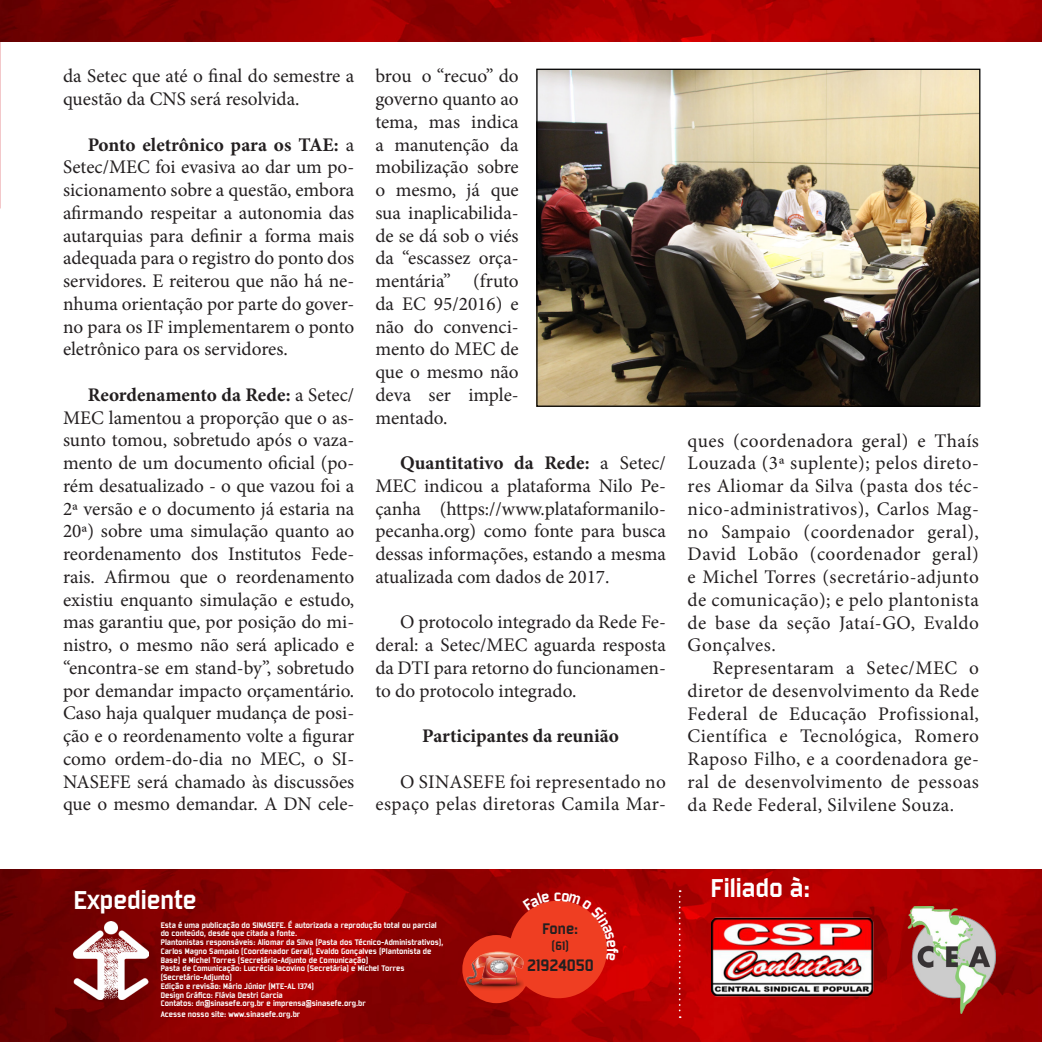
<style>
.page{position:relative;width:1042px;height:1042px;background:#fff}
.page>*{position:absolute;margin:0;border:0;box-sizing:border-box;transform-origin:0 0}
.t1{font:28px "Bombardier";color:#fff}
.t2{font:19.25px/22.8px "Minion Pro";color:#231f20;text-align:justify}
.t3{font:19.25px/22.8px "Minion Pro";letter-spacing:.025em;color:#231f20;text-align:right}
.t4{font:700 19.25px "Minion Pro";color:#231f20}
.t5{font:18.03px "Bombardier";color:#231f20}
.t6{font:16.62px "Bombardier";color:#231f20}
.t7{font:13.3px "Bombardier";color:#231f20}
.t8{font:8.75px/8.8px "Bombardier";color:#fff}
.s1{font-weight:700}
</style>
<div class="page">
<img style="left:0;top:0;width:1px;height:208px">
<img style="left:0;top:0;width:1042px;height:42px">
<img style="left:538px;top:71px;width:440px;height:334px">
<div style="left:536px;top:69px;width:444px;height:338px;border:1px solid #000"></div>
<img style="left:0;top:869px;width:1042px;height:173px">
<div style="left:509px;top:900px;width:98px;height:98px;background:#ef3e22;border-radius:50%"></div>
<div style="left:462px;top:935px;width:68px;height:68px;background:#ef3e22;border-radius:50%"></div>
<img style="left:467px;top:940px;width:56px;height:56px">
<img style="left:74px;top:921px;width:75px;height:78px">
<img style="left:711px;top:906px;width:284px;height:108px">
<svg style="left:679px;top:890px;width:2px;height:128px"></svg>
<svg style="left:523px;top:892px;width:95px;height:68px"></svg>
<p class="t2" style="left:63px;top:65px;width:293px">da Setec que até o final do semestre a questão da CNS será resolvida.</p>
<p class="t2" style="left:63px;top:133px;width:293px;text-indent:25px"><span class="s1">Ponto eletrônico para os TAE:</span> a Setec/MEC foi evasiva ao dar um po&shy;sicionamento sobre a questão, embora afirmando respeitar a autonomia das autarquias para definir a forma mais adequada para o registro do ponto dos servidores. E reiterou que não há ne&shy;nhuma orientação por parte do gover&shy;no para os IF implementarem o ponto eletrônico para os servidores.</p>
<p class="t2" style="left:63px;top:383px;width:293px;text-indent:25px"><span class="s1">Reordenamento da Rede:</span> a Setec/ MEC lamentou a proporção que o as&shy;sunto tomou, sobretudo após o vaza&shy;mento de um documento oficial (po&shy;rém desatualizado - o que vazou foi a 2ª versão e o documento já estaria na 20ª) sobre uma simulação quanto ao reordenamento dos Institutos Fede&shy;rais. Afirmou que o reordenamento existiu enquanto simulação e estudo, mas garantiu que, por posição do mi&shy;nistro, o mesmo não será aplicado e “encontra-se em stand-by”, sobretudo por demandar impacto orçamentário.<br>Caso haja qualquer mudança de posi&shy;ção e o reordenamento volte a figurar como ordem-do-dia no MEC, o SI-NASEFE será chamado às discussões que o mesmo demandar. A DN cele-</p>
<p class="t2" style="left:375px;top:65px;width:145px">brou o “recuo” do governo quanto ao tema, mas indica a manutenção da mobilização sobre o mesmo, já que sua inaplicabilida&shy;de se dá sob o viés da “escassez orça&shy;mentária” (fruto da EC 95/2016) e não do convenci&shy;mento do MEC de que o mesmo não deva ser imple&shy;mentado.</p>
<p class="t2" style="left:375px;top:452px;width:292px;text-indent:25px"><span class="s1">Quantitativo da Rede:</span> a Setec/ MEC indicou a plataforma Nilo Pe&shy;çanha (https://www.plataformanilo&shy;pecanha.org) como fonte para busca dessas informações, estando a mesma atualizada com dados de 2017.</p>
<p class="t2" style="left:375px;top:611px;width:292px;text-indent:25px">O protocolo integrado da Rede Fe&shy;deral: a Setec/MEC aguarda resposta da DTI para retorno do funcionamen&shy;to do protocolo integrado.</p>
<p class="t4" style="left:422px;top:722px;width:198px">Participantes da reunião</p>
<p class="t3" style="left:375px;top:770px;width:292px">O SINASEFE foi representado no espaço pelas diretoras Camila Mar-</p>
<p class="t2" style="left:687px;top:429px;width:293px">ques (coordenadora geral) e Thaís Louzada (3ª suplente); pelos direto&shy;res Aliomar da Silva (pasta dos téc&shy;nico-administrativos), Carlos Mag&shy;no Sampaio (coordenador geral), David Lobão (coordenador geral) e Michel Torres (secretário-adjunto de comunicação); e pelo plantonista de base da seção Jataí-GO, Evaldo Gonçalves.</p>
<p class="t2" style="left:687px;top:657px;width:293px;text-indent:25px">Representaram a Setec/MEC o diretor de desenvolvimento da Rede Federal de Educação Profissional, Científica e Tecnológica, Romero Raposo Filho, e a coordenadora ge&shy;ral de desenvolvimento de pessoas da Rede Federal, Silvilene Souza.</p>
<p class="t1" style="left:74px;top:885px;width:124px">Expediente</p>
<p class="t8" style="left:161px;top:920px;width:278px">Esta é uma publicação do SINASEFE. É autorizada a reprodução total ou parcial do conteúdo, desde que citada a fonte.</p>
<p class="t8" style="left:161px;top:938px;width:284px">Plantonistas responsáveis: Aliomar da Silva (Pasta dos Técnico-Administrativos),<br>Carlos Magno Sampaio (Coordenador Geral), Evaldo Gonçalves (Plantonista de<br>Base) e Michel Torres (Secretário-Adjunto de Comunicação)</p>
<p class="t8" style="left:161px;top:964px;width:245px">Pasta de Comunicação: Lucrécia Iacovino (Secretária) e Michel Torres (Secretário-Adjunto)<br>Edição e revisão: Mário Júnior (MTE-AL 1374)</p>
<p class="t8" style="left:161px;top:990px;width:124px">Design Gráfico: Flávia Destri Garcia</p>
<p class="t8" style="left:161px;top:999px;width:207px">Contatos: dn@sinasefe.org.br e imprensa@sinasefe.org.br</p>
<p class="t8" style="left:161px;top:1009px;width:141px">Acesse nosso site: www.sinasefe.org.br</p>
<p class="t6" style="left:542px;top:919px;width:37px">Fone:</p>
<p class="t7" style="left:551px;top:938px;width:19px">(61)</p>
<p class="t5" style="left:527px;top:956px;width:68px">21924050</p>
<p class="t1" style="left:711px;top:872px;width:101px">Filiado à:</p>
</div>
